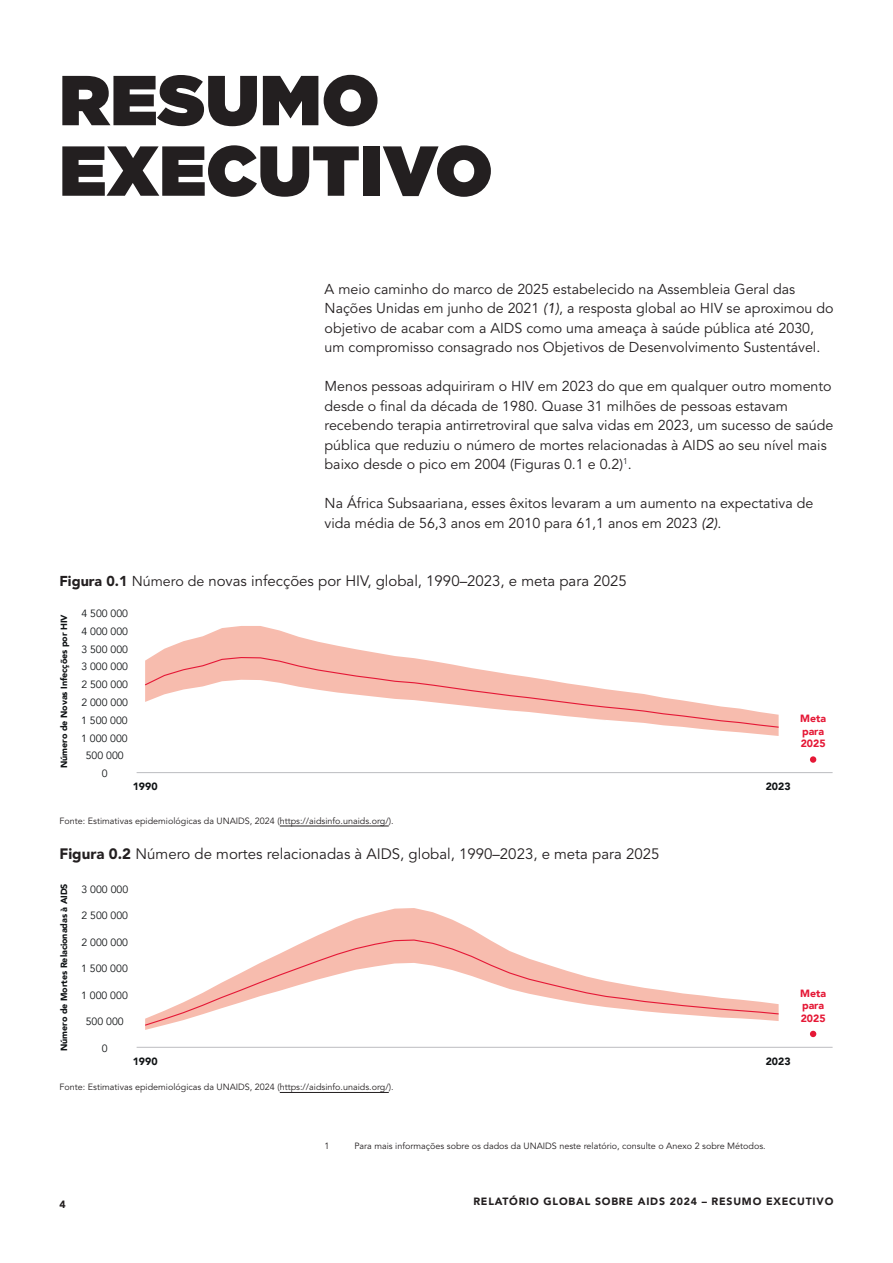
<style>
.page{position:relative;width:893px;height:1263px;background:#fff}
.page>*{position:absolute;margin:0;border:0;box-sizing:border-box;transform-origin:0 0}
.H1{font:900 70.5px/70.5px "Gotham";letter-spacing:.01em;color:#231f20}
.Figure_title{font:15px "Avenir LT Std";color:#231f20}
.TEXT{font:15px "Avenir LT Std";color:#231f20}
.TEXT-2{font:14.25px/19.5px "Avenir LT Std";color:#231f20}
.t1{font:10.5px "Avenir";color:#101315}
.t2{font:900 10.5px "Avenir LT Std";letter-spacing:.075em;color:#231f20}
.t3{font:900 10.5px/12.6px "Avenir";color:#e51836}
.t4{font:900 10.5px "Avenir";color:#101315}
.SOURCES__NOTES{font:9px "Avenir LT Std";color:#231f20}
.FOOTNOTES{font:9px "Avenir LT Std";color:#231f20}
.t5{font:900 9px "Avenir";letter-spacing:-.01em;color:#101315}
.s1{font-style:italic}
.s2{font-weight:900;font-size:14.25px}
.s3{font-size:14.25px}
.s4{font-weight:900}
</style>
<div class="page">
<hr style="left:280px;top:826px;width:109px;height:1px;background:#231f20">
<hr style="left:280px;top:1092px;width:109px;height:1px;background:#231f20">
<svg style="left:153px;top:626px;width:626px;height:110px"></svg>
<hr style="left:137px;top:772px;width:696px;height:1px;background:#bcbdc0">
<svg style="left:145px;top:656px;width:634px;height:72px"></svg>
<div style="left:810px;top:756px;width:6px;height:7px;background:#e51836;border-radius:50%"></div>
<svg style="left:145px;top:908px;width:343px;height:122px"></svg>
<hr style="left:137px;top:1047px;width:696px;height:1px;background:#bcbdc0">
<svg style="left:145px;top:939px;width:634px;height:87px"></svg>
<svg style="left:810px;top:1031px;width:6px;height:6px"></svg>
<p class="H1" style="left:60px;top:64px;width:435px">RESUMO<br>EXECUTIVO</p>
<p class="TEXT-2" style="left:325px;top:279px;width:510px">A meio caminho do marco de 2025 estabelecido na Assembleia Geral das Nações Unidas em junho de 2021 <span class="s1">(1)</span>, a resposta global ao HIV se aproximou do objetivo de acabar com a AIDS como uma ameaça à saúde pública até 2030, um compromisso consagrado nos Objetivos de Desenvolvimento Sustentável.</p>
<p class="TEXT-2" style="left:325px;top:377px;width:510px">Menos pessoas adquiriram o HIV em 2023 do que em qualquer outro momento desde o final da década de 1980. Quase 31 milhões de pessoas estavam recebendo terapia antirretroviral que salva vidas em 2023, um sucesso de saúde pública que reduziu o número de mortes relacionadas à AIDS ao seu nível mais baixo desde o pico em 2004 (Figuras 0.1 e 0.2)<sup>1</sup>.</p>
<p class="TEXT-2" style="left:325px;top:494px;width:490px">Na África Subsaariana, esses êxitos levaram a um aumento na expectativa de vida média de 56,3 anos em 2010 para 61,1 anos em 2023 <span class="s1">(2)</span>.</p>
<p class="TEXT" style="left:60px;top:572px;width:569px"><span class="s2">Figura 0.1</span> <span class="s3">Número de</span> novas infecções por HIV, global, 1990–2023, e meta para 2025</p>
<p class="t5" style="left:56px;top:768px;width:155px;rotate:-90deg">Número de Novas Infecções por HIV</p>
<p class="t1" style="left:81px;top:607px;width:48px">4 500 000</p>
<p class="t1" style="left:81px;top:625px;width:48px">4 000 000</p>
<p class="t1" style="left:81px;top:643px;width:48px">3 500 000</p>
<p class="t1" style="left:81px;top:660px;width:48px">3 000 000</p>
<p class="t1" style="left:81px;top:678px;width:48px">2 500 000</p>
<p class="t1" style="left:81px;top:696px;width:48px">2 000 000</p>
<p class="t1" style="left:81px;top:714px;width:48px">1 500 000</p>
<p class="t1" style="left:81px;top:732px;width:48px">1 000 000</p>
<p class="t1" style="left:86px;top:749px;width:39px">500 000</p>
<p class="t1" style="left:102px;top:767px;width:7px">0</p>
<p class="t4" style="left:133px;top:777px;width:26px">1990</p>
<p class="t4" style="left:766px;top:777px;width:26px">2023</p>
<p class="SOURCES__NOTES" style="left:60px;top:815px;width:336px">Fonte: Estimativas epidemiológicas da UNAIDS, 2024 (https://aidsinfo.unaids.org/).</p>
<p class="Figure_title" style="left:60px;top:845px;width:601px"><span class="s4">Figura 0.2</span> Número de mortes relacionadas à AIDS, global, 1990–2023, e meta para 2025</p>
<p class="t5" style="left:56px;top:1051px;width:169px;rotate:-90deg">Número de Mortes Relacionadas à AIDS</p>
<p class="t1" style="left:81px;top:883px;width:48px">3 000 000</p>
<p class="t1" style="left:81px;top:909px;width:48px">2 500 000</p>
<p class="t1" style="left:81px;top:936px;width:48px">2 000 000</p>
<p class="t1" style="left:81px;top:962px;width:48px">1 500 000</p>
<p class="t1" style="left:81px;top:989px;width:48px">1 000 000</p>
<p class="t1" style="left:86px;top:1015px;width:39px">500 000</p>
<p class="t1" style="left:102px;top:1042px;width:7px">0</p>
<p class="t4" style="left:133px;top:1052px;width:26px">1990</p>
<p class="SOURCES__NOTES" style="left:60px;top:1082px;width:336px">Fonte: Estimativas epidemiológicas da UNAIDS, 2024 (https://aidsinfo.unaids.org/).</p>
<p class="t4" style="left:766px;top:1052px;width:26px">2023</p>
<p class="t3" style="left:800px;top:712px;width:27px">Meta para<br>2025</p>
<p class="t3" style="left:800px;top:986px;width:27px">Meta para<br>2025</p>
<p class="FOOTNOTES" style="left:325px;top:1141px;width:7px">1</p>
<p class="FOOTNOTES" style="left:354px;top:1141px;width:413px">Para mais informações sobre os dados da UNAIDS neste relatório, consulte o Anexo 2 sobre Métodos.</p>
<p class="t2" style="left:60px;top:1198px;width:8px">4</p>
<p class="t2" style="left:473px;top:1195px;width:362px">RELATÓRIO GLOBAL SOBRE AIDS 2024 – RESUMO EXECUTIVO</p>
</div>
